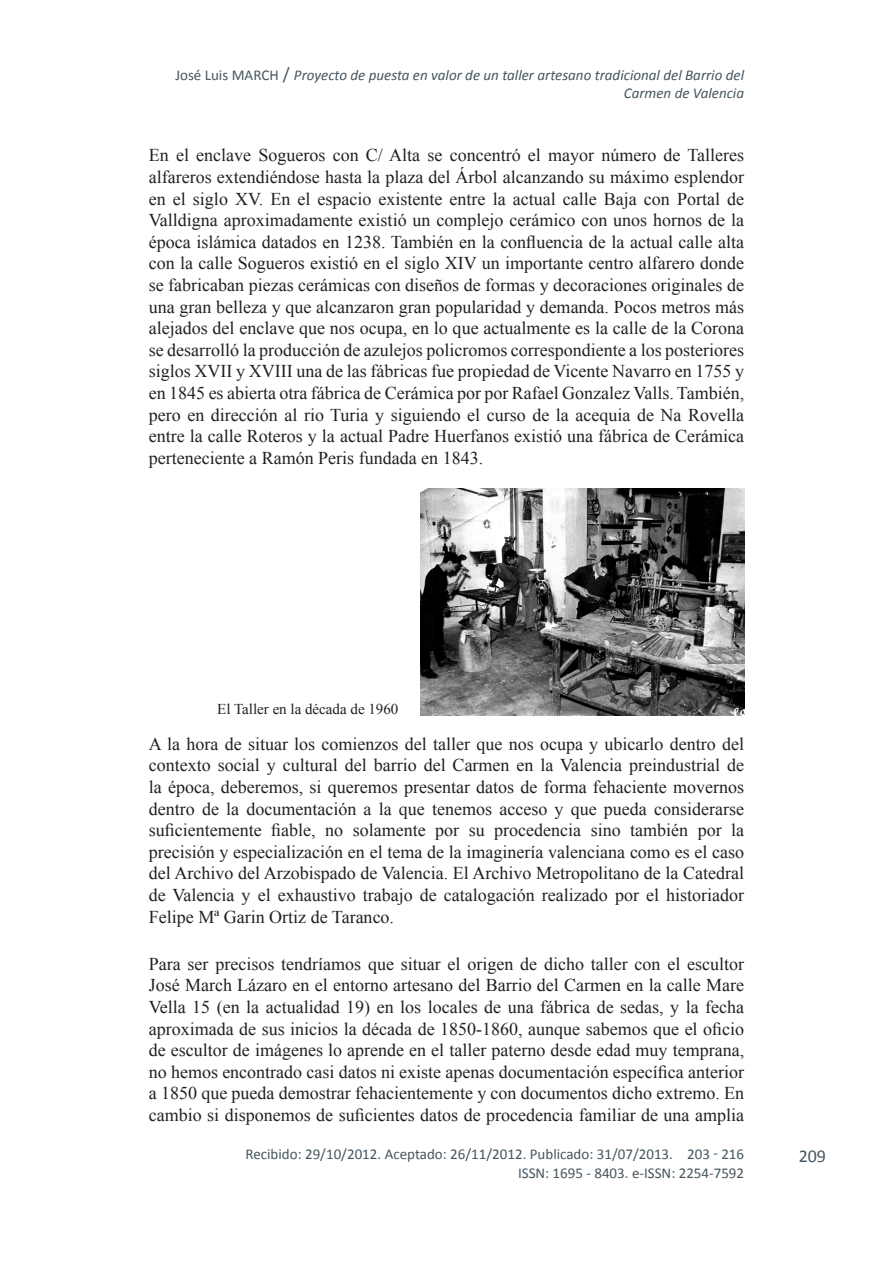
<style>
.page{position:relative;width:893px;height:1263px;background:#fff}
.page>*{position:absolute;margin:0;border:0;box-sizing:border-box;transform-origin:0 0}
.texto_normal{font:18px/21.6px "Times New Roman";color:#231f20;text-align:justify}
.t1{font:18px "Calibri";color:#45555f}
.texto_normal-2{font:15px "Calibri";color:#45555f}
.Cabacera_Izquierda{font:italic 15px/18px "Calibri";color:#45555f;text-align:right}
.Pies_foto{font:15px "Times New Roman";color:#231f20}
.Cabacera_Izquierda-2{font:15px "Calibri";color:#45555f}
.s1{font-style:normal;font-size:18px}
</style>
<div class="page">
<img style="left:421px;top:488px;width:323px;height:228px">
<p class="Cabacera_Izquierda-2" style="left:175px;top:65px;width:79px">José Luis March</p>
<p class="Cabacera_Izquierda" style="left:283px;top:65px;width:463px"><span class="s1">/</span> Proyecto de puesta en valor de un taller artesano tradicional del Barrio del<br>Carmen de Valencia</p>
<p class="texto_normal" style="left:149px;top:144px;width:597px">En el enclave Sogueros con C/ Alta se concentró el mayor número de Talleres alfareros extendiéndose hasta la plaza del Árbol alcanzando su máximo esplendor en el siglo XV. En el espacio existente entre la actual calle Baja con Portal de Valldigna aproximadamente existió un complejo cerámico con unos hornos de la época islámica datados en 1238. También en la confluencia de la actual calle alta con la calle Sogueros existió en el siglo XIV un importante centro alfarero donde se fabricaban piezas cerámicas con diseños de formas y decoraciones originales de una gran belleza y que alcanzaron gran popularidad y demanda. Pocos metros más alejados del enclave que nos ocupa, en lo que actualmente es la calle de la Corona se desarrolló la producción de azulejos policromos correspondiente a los posteriores siglos XVII y XVIII una de las fábricas fue propiedad de Vicente Navarro en 1755 y en 1845 es abierta otra fábrica de Cerámica por por Rafael Gonzalez Valls. También, pero en dirección al rio Turia y siguiendo el curso de la acequia de Na Rovella entre la calle Roteros y la actual Padre Huerfanos existió una fábrica de Cerámica perteneciente a Ramón Peris fundada en 1843.</p>
<p class="Pies_foto" style="left:217px;top:699px;width:183px">El Taller en la década de 1960</p>
<p class="texto_normal" style="left:149px;top:733px;width:597px">A la hora de situar los comienzos del taller que nos ocupa y ubicarlo dentro del contexto social y cultural del barrio del Carmen en la Valencia preindustrial de la época, deberemos, si queremos presentar datos de forma fehaciente movernos dentro de la documentación a la que tenemos acceso y que pueda considerarse suficientemente fiable, no solamente por su procedencia sino también por la precisión y especialización en el tema de la imaginería valenciana como es el caso del Archivo del Arzobispado de Valencia. El Archivo Metropolitano de la Catedral de Valencia y el exhaustivo trabajo de catalogación realizado por el historiador Felipe Mª Garin Ortiz de Taranco.</p>
<p class="texto_normal" style="left:149px;top:953px;width:597px">Para ser precisos tendríamos que situar el origen de dicho taller con el escultor José March Lázaro en el entorno artesano del Barrio del Carmen en la calle Mare Vella 15 (en la actualidad 19) en los locales de una fábrica de sedas, y la fecha aproximada de sus inicios la década de 1850-1860, aunque sabemos que el oficio de escultor de imágenes lo aprende en el taller paterno desde edad muy temprana, no hemos encontrado casi datos ni existe apenas documentación específica anterior a 1850 que pueda demostrar fehacientemente y con documentos dicho extremo. En cambio si disponemos de suficientes datos de procedencia familiar de una amplia</p>
<p class="texto_normal-2" style="left:245px;top:1145px;width:429px">Recibido: 29/10/2012. Aceptado: 26/11/2012. Publicado: 31/07/2013.</p>
<p class="texto_normal-2" style="left:687px;top:1145px;width:58px">203 - 216</p>
<p class="texto_normal-2" style="left:518px;top:1163px;width:228px">ISSN: 1695 - 8403. e-ISSN: 2254-7592</p>
<p class="t1" style="left:799px;top:1144px;width:29px">209</p>
</div>
